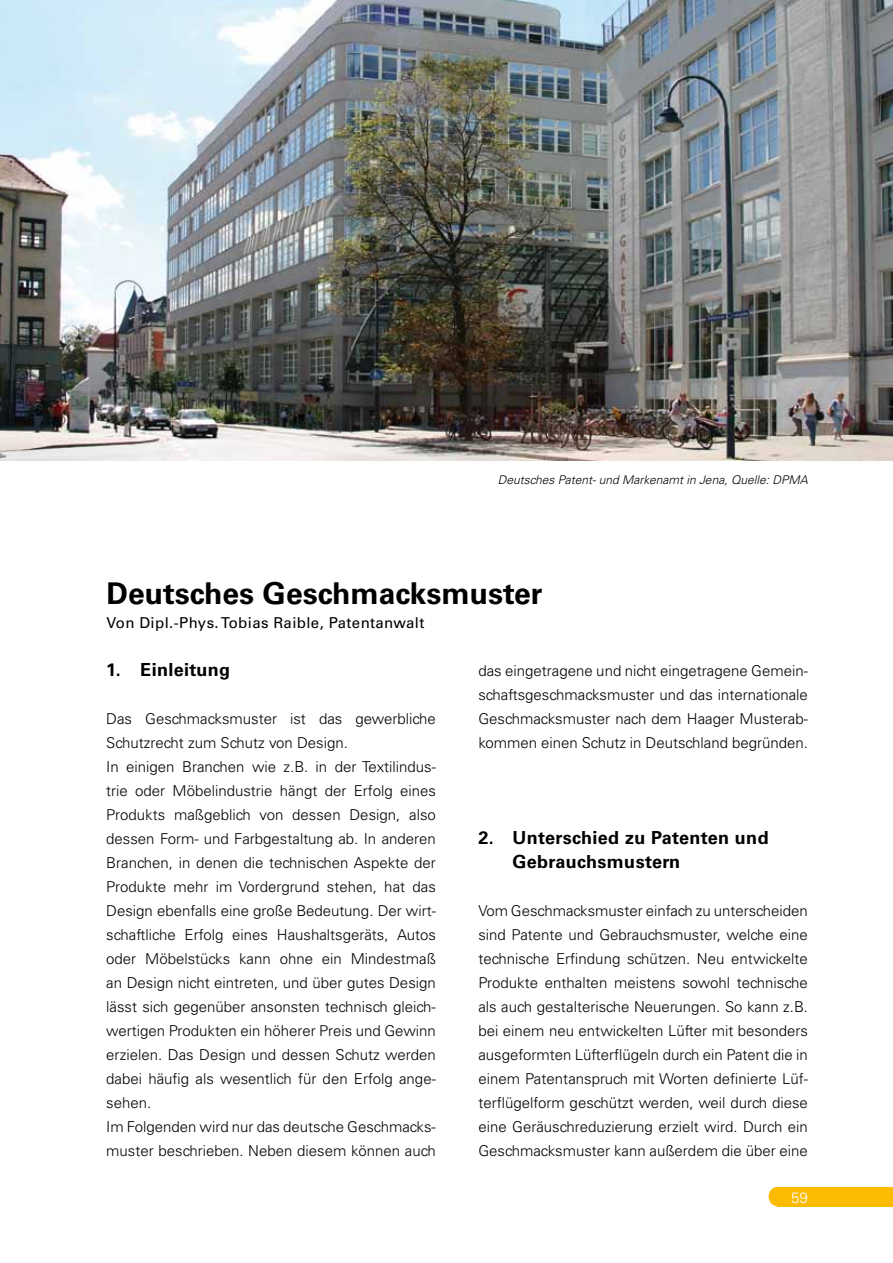
<style>
.page{position:relative;width:893px;height:1263px;background:#fff}
.page>*{position:absolute;margin:0;border:0;box-sizing:border-box;transform-origin:0 0}
.t1{font:700 30px "Univers";color:#000}
.t2{font:700 18px/24px "Univers";letter-spacing:.02em;color:#000}
.t3{font:300 15px/24px "Univers";color:#000;text-align:justify}
.t4{font:15px "Univers";letter-spacing:.025em;color:#000}
.t5{font:300 15px "Univers";color:#fff}
.t6{font:italic 300 12px "Univers";color:#000}
</style>
<div class="page">
<div style="left:777px;top:1187px;width:116px;height:19px;background:#fabb00"></div>
<div style="left:769px;top:1187px;width:17px;height:19px;background:#fabb00;border-radius:50%"></div>
<img style="left:0;top:0;width:893px;height:460px">
<p class="t6" style="left:498px;top:473px;width:311px">Deutsches Patent- und Markenamt in Jena, Quelle: DPMA</p>
<h1 class="t1" style="left:107px;top:576px;width:437px">Deutsches Geschmacksmuster</h1>
<p class="t4" style="left:107px;top:614px;width:319px">Von Dipl.-Phys.Tobias Raible, Patentanwalt</p>
<p class="t2" style="left:106px;top:658px;width:126px">1. Einleitung</p>
<p class="t3" style="left:106px;top:707px;width:331px;text-align:left">Das Geschmacksmuster ist das gewerbliche Schutzrecht zum Schutz von Design.<br>In einigen Branchen wie z.B. in der Textilindus&shy;trie oder Möbelindustrie hängt der Erfolg eines Produkts maßgeblich von dessen Design, also dessen Form- und Farbgestaltung ab. In anderen Branchen, in denen die technischen Aspekte der Produkte mehr im Vordergrund stehen, hat das Design ebenfalls eine große Bedeutung. Der wirt&shy;schaftliche Erfolg eines Haushaltsgeräts, Autos oder Möbelstücks kann ohne ein Mindestmaß an Design nicht eintreten, und über gutes Design lässt sich gegenüber ansonsten technisch gleich&shy;wertigen Produkten ein höherer Preis und Gewinn erzielen. Das Design und dessen Schutz werden dabei häufig als wesentlich für den Erfolg ange&shy;sehen.<br>Im Folgenden wird nur das deutsche Geschmacks&shy;muster beschrieben. Neben diesem können auch</p>
<p class="t3" style="left:478px;top:659px;width:331px">das eingetragene und nicht eingetragene Gemein&shy;schaftsgeschmacksmuster und das internationale Geschmacksmuster nach dem Haager Musterab&shy;kommen einen Schutz in Deutschland begründen.</p>
<p class="t2" style="left:512px;top:826px;width:258px;text-indent:-34px">2. Unterschied zu Patenten und<br>Gebrauchsmustern</p>
<p class="t3" style="left:478px;top:899px;width:331px">Vom Geschmacksmuster einfach zu unterscheiden sind Patente und Gebrauchsmuster, welche eine technische Erfindung schützen. Neu entwickelte Produkte enthalten meistens sowohl technische als auch gestalterische Neuerungen. So kann z.B. bei einem neu entwickelten Lüfter mit besonders ausgeformten Lüfterflügeln durch ein Patent die in einem Patentanspruch mit Worten definierte Lüf&shy;terflügelform geschützt werden, weil durch diese eine Geräuschreduzierung erzielt wird. Durch ein Geschmacksmuster kann außerdem die über eine</p>
<p class="t5" style="left:791px;top:1188px;width:18px">59</p>
</div>
